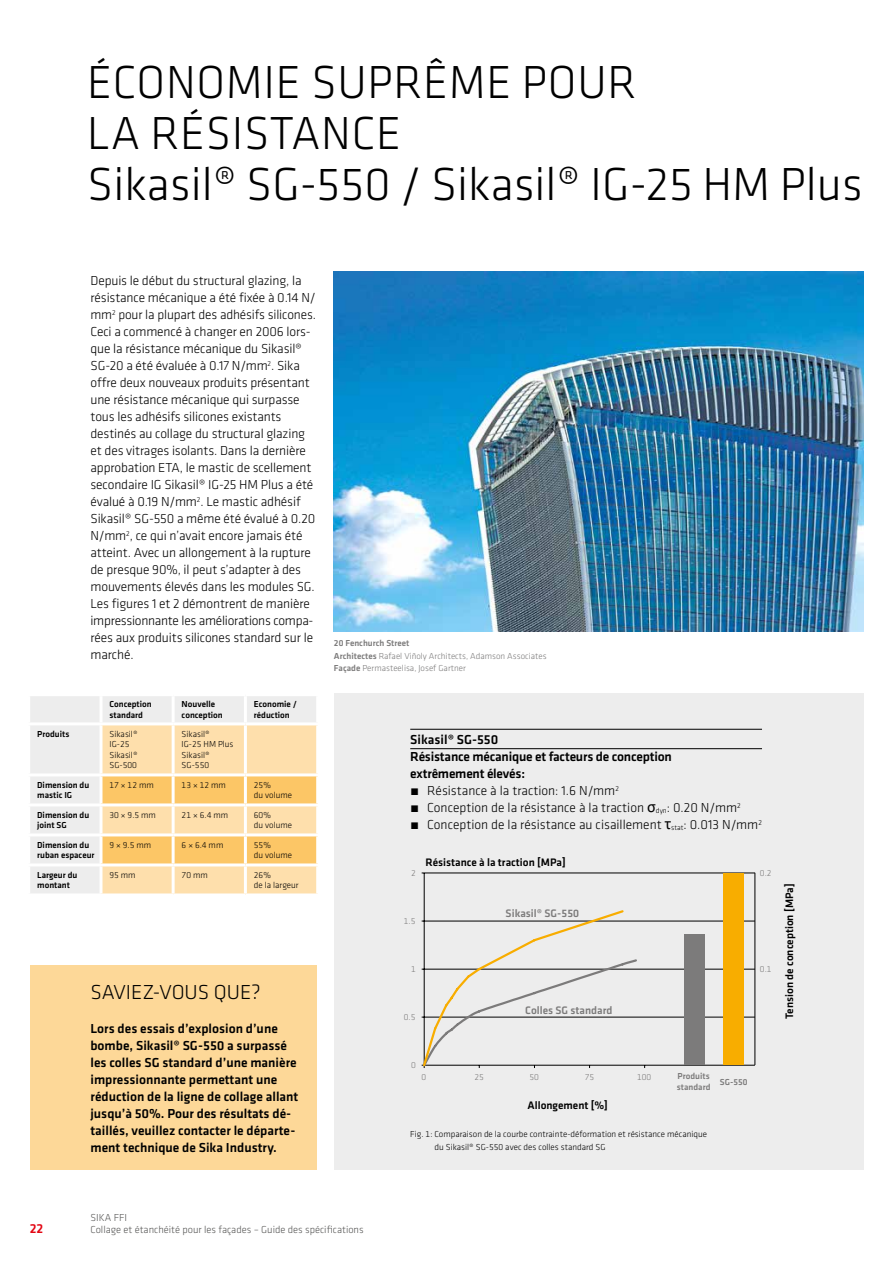
<style>
.page{position:relative;width:893px;height:1263px;background:#fff}
.page>*{position:absolute;margin:0;border:0;box-sizing:border-box;transform-origin:0 0}
.t1{font:300 48px/51px "Klavika";letter-spacing:.005em;color:#000}
.t2{font:300 21px "Klavika";color:#000}
.t3{font:300 13.5px/17px "Klavika";letter-spacing:-.01em;color:#000}
.t4{font:500 13.5px/17px "Klavika";color:#000}
.t5{font:500 13.5px "Klavika";color:#e30613}
.t6{font:500 11.25px "Klavika";color:#000}
.t7{font:500 11.25px "Klavika";color:#7c7b7b}
.t8{font:300 10.5px/12.6px "Klavika";color:#575756}
.t9{font:300 9px/10.5px "Klavika";color:#000}
.t10{font:500 9px/10.5px "Klavika";color:#000}
.t11{font:300 9px/12.8px "Klavika";color:#7c7b7b}
.t12{font:500 9px/10.8px "Klavika";color:#7c7b7b}
.s1{font-weight:500}
.s2{font-family:"Calibri";font-weight:400;font-size:16.5px}
</style>
<div class="page">
<div style="left:334px;top:693px;width:529px;height:476px;background:#ededed"></div>
<div style="left:30px;top:696px;width:286px;height:197px;background:#ededed"></div>
<svg style="left:102px;top:725px;width:214px;height:168px"></svg>
<hr style="left:172px;top:696px;width:3px;height:26px;background:#fff">
<hr style="left:244px;top:696px;width:3px;height:26px;background:#fff">
<hr style="left:27px;top:722px;width:74px;height:3px;background:#fff">
<hr style="left:101px;top:722px;width:72px;height:3px;background:#fff">
<hr style="left:173px;top:722px;width:72px;height:3px;background:#fff">
<hr style="left:245px;top:722px;width:74px;height:3px;background:#fff">
<hr style="left:27px;top:773px;width:74px;height:3px;background:#fff">
<hr style="left:101px;top:773px;width:72px;height:3px;background:#fff">
<hr style="left:173px;top:773px;width:72px;height:3px;background:#fff">
<hr style="left:245px;top:773px;width:74px;height:3px;background:#fff">
<hr style="left:27px;top:803px;width:74px;height:3px;background:#fff">
<hr style="left:101px;top:803px;width:72px;height:3px;background:#fff">
<hr style="left:173px;top:803px;width:72px;height:3px;background:#fff">
<hr style="left:245px;top:803px;width:74px;height:3px;background:#fff">
<hr style="left:27px;top:833px;width:74px;height:3px;background:#fff">
<hr style="left:101px;top:833px;width:72px;height:3px;background:#fff">
<hr style="left:173px;top:833px;width:72px;height:3px;background:#fff">
<hr style="left:245px;top:833px;width:74px;height:3px;background:#fff">
<hr style="left:27px;top:863px;width:74px;height:3px;background:#fff">
<hr style="left:101px;top:863px;width:72px;height:3px;background:#fff">
<hr style="left:173px;top:863px;width:72px;height:3px;background:#fff">
<hr style="left:245px;top:863px;width:74px;height:3px;background:#fff">
<hr style="left:99px;top:725px;width:3px;height:48px;background:#fff">
<hr style="left:172px;top:725px;width:3px;height:48px;background:#fff">
<hr style="left:244px;top:725px;width:3px;height:48px;background:#fff">
<hr style="left:99px;top:776px;width:3px;height:27px;background:#fff">
<hr style="left:172px;top:776px;width:3px;height:27px;background:#fff">
<hr style="left:244px;top:776px;width:3px;height:27px;background:#fff">
<hr style="left:99px;top:806px;width:3px;height:27px;background:#fff">
<hr style="left:172px;top:806px;width:3px;height:27px;background:#fff">
<hr style="left:244px;top:806px;width:3px;height:27px;background:#fff">
<hr style="left:99px;top:836px;width:3px;height:27px;background:#fff">
<hr style="left:172px;top:836px;width:3px;height:27px;background:#fff">
<hr style="left:244px;top:836px;width:3px;height:27px;background:#fff">
<hr style="left:99px;top:866px;width:3px;height:27px;background:#fff">
<hr style="left:172px;top:866px;width:3px;height:27px;background:#fff">
<hr style="left:244px;top:866px;width:3px;height:27px;background:#fff">
<hr style="left:99px;top:696px;width:3px;height:26px;background:#fff">
<div style="left:30px;top:965px;width:286px;height:204px;background:#fdd898"></div>
<hr style="left:410px;top:729px;width:352px;height:1px;background:#000">
<hr style="left:410px;top:748px;width:352px;height:1px;background:#000">
<hr style="left:424px;top:1017px;width:331px;height:1px;background:#000">
<hr style="left:424px;top:969px;width:331px;height:1px;background:#000">
<hr style="left:424px;top:921px;width:331px;height:1px;background:#000">
<hr style="left:424px;top:873px;width:331px;height:1px;background:#000">
<hr style="left:424px;top:873px;width:1px;height:192px;background:#000">
<hr style="left:424px;top:1065px;width:331px;height:1px;background:#000">
<svg style="left:421px;top:908px;width:224px;height:160px"></svg>
<div style="left:723px;top:873px;width:21px;height:192px;background:#f8ad00"></div>
<div style="left:684px;top:934px;width:20px;height:131px;background:#7c7b7b"></div>
<hr style="left:755px;top:873px;width:1px;height:192px;background:#000">
<img style="left:334px;top:271px;width:529px;height:360px">
<h1 class="t1" style="left:87px;top:56px;width:777px">ÉCONOMIE SUPRÊME POUR<br>LA RÉSISTANCE<br>Sikasil® SG-550 / Sikasil® IG-25 HM Plus</h1>
<p class="t3" style="left:90px;top:272px;width:227px">Depuis le début du structural glazing, la résistance mécanique a été fixée à 0.14 N/ mm<sup>2</sup> pour la plupart des adhésifs silicones.<br>Ceci a commencé à changer en 2006 lors&shy;que la résistance mécanique du Sikasil® SG-20 a été évaluée à 0.17 N/mm<sup>2</sup>. Sika offre deux nouveaux produits présentant une résistance mécanique qui surpasse tous les adhésifs silicones existants destinés au collage du structural glazing et des vitrages isolants. Dans la dernière approbation ETA, le mastic de scellement secondaire IG Sikasil® IG-25 HM Plus a été évalué à 0.19 N/mm<sup>2</sup>. Le mastic adhésif Sikasil® SG-550 a même été évalué à 0.20<br>N/mm<sup>2</sup>, ce qui n’avait encore jamais été atteint. Avec un allongement à la rupture de presque 90%, il peut s’adapter à des mouvements élevés dans les modules SG.<br>Les figures 1 et 2 démontrent de manière impressionnante les améliorations compa&shy;rées aux produits silicones standard sur le marché.</p>
<p class="t10" style="left:110px;top:699px;width:44px">Conception standard</p>
<p class="t10" style="left:182px;top:699px;width:43px">Nouvelle conception</p>
<p class="t10" style="left:254px;top:699px;width:45px">Economie / réduction</p>
<p class="t10" style="left:37px;top:728px;width:34px">Produits</p>
<p class="t9" style="left:110px;top:728px;width:30px">Sikasil®<br>IG-25<br>Sikasil®<br>SG-500</p>
<p class="t9" style="left:182px;top:728px;width:53px">Sikasil®<br>IG-25 HM Plus<br>Sikasil®<br>SG-550</p>
<p class="t10" style="left:37px;top:779px;width:54px">Dimension du mastic IG</p>
<p class="t9" style="left:110px;top:779px;width:46px">17 × 12 mm</p>
<p class="t9" style="left:182px;top:779px;width:46px">13 × 12 mm</p>
<p class="t9" style="left:254px;top:779px;width:40px">25%<br>du volume</p>
<p class="t10" style="left:37px;top:809px;width:54px">Dimension du joint SG</p>
<p class="t9" style="left:110px;top:809px;width:48px">30 × 9.5 mm</p>
<p class="t9" style="left:182px;top:809px;width:48px">21 × 6.4 mm</p>
<p class="t9" style="left:254px;top:809px;width:40px">60%<br>du volume</p>
<p class="t10" style="left:37px;top:839px;width:59px">Dimension du ruban espaceur</p>
<p class="t9" style="left:110px;top:839px;width:43px">9 × 9.5 mm</p>
<p class="t9" style="left:182px;top:839px;width:43px">6 × 6.4 mm</p>
<p class="t9" style="left:254px;top:839px;width:40px">55%<br>du volume</p>
<p class="t10" style="left:37px;top:869px;width:42px">Largeur du montant</p>
<p class="t9" style="left:110px;top:869px;width:28px">95 mm</p>
<p class="t9" style="left:182px;top:869px;width:28px">70 mm</p>
<p class="t9" style="left:254px;top:869px;width:46px">26%<br>de la largeur</p>
<h2 class="t2" style="left:91px;top:980px;width:172px">SAVIEZ-VOUS QUE?</h2>
<p class="t4" style="left:91px;top:1020px;width:209px">Lors des essais d’explosion d’une bombe, Sikasil® SG-550 a surpassé les colles SG standard d’une manière impressionnante permettant une réduction de la ligne de collage allant jusqu’à 50%. Pour des résultats dé&shy;taillés, veuillez contacter le départe&shy;ment technique de Sika Industry.</p>
<p class="t11" style="left:334px;top:636px;width:214px"><span class="s1">20 Fenchurch Street<br>Architectes</span> Rafael Viñoly Architects, Adamson Associates<br><span class="s1">Façade</span> Permasteelisa, Josef Gartner</p>
<p class="t3" style="left:410px;top:731px;width:353px"><span class="s1">Sikasil® SG-550<br>Résistance mécanique et facteurs de conception<br>extrêmement élevés:<br></span>́ Résistance à la traction: 1.6 N/mm<sup>2<br></sup>́ Conception de la résistance à la traction <span class="s2">σ</span><sub>dyn</sub>: 0.20 N/mm<sup>2<br></sup>́ Conception de la résistance au cisaillement <span class="s2">τ</span><sub>stat</sub>: 0.013 N/mm<sup>2</sup></p>
<p class="t6" style="left:426px;top:855px;width:142px">Résistance à la traction [MPa]</p>
<p class="t11" style="left:411px;top:867px;width:6px">2</p>
<p class="t11" style="left:760px;top:867px;width:13px">0.2</p>
<p class="t11" style="left:404px;top:914px;width:13px">1.5</p>
<p class="t11" style="left:411px;top:963px;width:6px">1</p>
<p class="t11" style="left:404px;top:1011px;width:13px">0.5</p>
<p class="t7" style="left:506px;top:905px;width:75px">Sikasil® SG-550</p>
<p class="t7" style="left:525px;top:1002px;width:89px">Colles SG standard</p>
<p class="t11" style="left:760px;top:963px;width:13px">0.1</p>
<p class="t6" style="left:782px;top:1019px;width:137px;rotate:-90deg">Tension de conception [MPa]</p>
<p class="t11" style="left:411px;top:1059px;width:6px">0</p>
<p class="t11" style="left:422px;top:1070px;width:6px">0</p>
<p class="t11" style="left:474px;top:1070px;width:11px">25</p>
<p class="t11" style="left:530px;top:1070px;width:11px">50</p>
<p class="t11" style="left:585px;top:1070px;width:11px">75</p>
<p class="t11" style="left:637px;top:1070px;width:16px">100</p>
<p class="t6" style="left:527px;top:1098px;width:82px">Allongement [%]</p>
<p class="t12" style="left:677px;top:1071px;width:35px">Produits standard</p>
<p class="t9" style="left:434px;top:1128px;width:274px;line-height:12.8px;text-indent:-24px">Fig. 1: Comparaison de la courbe contrainte-déformation et résistance mécanique du Sikasil® SG-550 avec des colles standard SG</p>
<p class="t12" style="left:720px;top:1076px;width:29px">SG-550</p>
<p class="t5" style="left:30px;top:1219px;width:15px">22</p>
<p class="t8" style="left:91px;top:1211px;width:275px">SIKA FFI<br>Collage et étanchéité pour les façades – Guide des spécifications</p>
</div>
